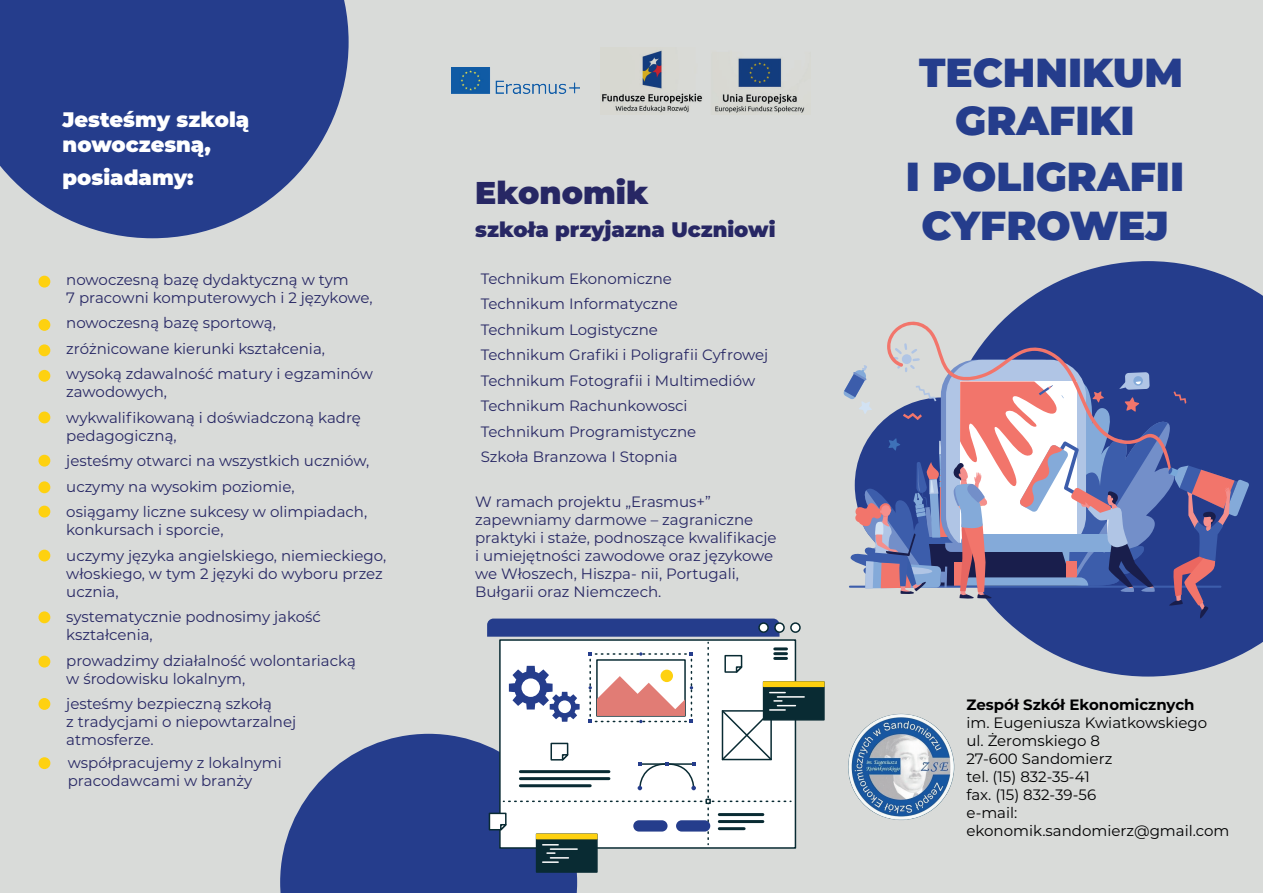
<style>
.page{position:relative;width:1263px;height:893px;background:#d9dbd9}
.page>*{position:absolute;margin:0;border:0;box-sizing:border-box;transform-origin:0 0}
.t1{font:900 40.5px/48.6px "Montserrat";color:#253d8c;text-align:center}
.t2{font:900 31.5px "Montserrat";color:#272764}
.t3{font:900 21px/25.2px "Montserrat";color:#fff}
.t4{font:900 21px "Montserrat";color:#272764}
.t5{font:15px/25.5px "Montserrat";color:#272764}
.t6{font:15px/18px "Montserrat";color:#000001}
.t7{font:700 15px "Montserrat";color:#000001}
</style>
<div class="page">
<img style="left:452px;top:68px;width:127px;height:25px">
<img style="left:601px;top:50px;width:204px;height:63px">
<div style="left:38px;top:276px;width:12px;height:12px;background:#fed110;border-radius:50%"></div>
<div style="left:38px;top:319px;width:12px;height:12px;background:#fed110;border-radius:50%"></div>
<div style="left:38px;top:344px;width:12px;height:12px;background:#fed110;border-radius:50%"></div>
<div style="left:38px;top:370px;width:12px;height:12px;background:#fed110;border-radius:50%"></div>
<div style="left:38px;top:412px;width:12px;height:11px;background:#fed110;border-radius:50%"></div>
<div style="left:38px;top:455px;width:12px;height:12px;background:#fed110;border-radius:50%"></div>
<div style="left:38px;top:481px;width:12px;height:12px;background:#fed110;border-radius:50%"></div>
<div style="left:38px;top:506px;width:12px;height:11px;background:#fed110;border-radius:50%"></div>
<div style="left:38px;top:550px;width:12px;height:11px;background:#fed110;border-radius:50%"></div>
<div style="left:38px;top:611px;width:12px;height:12px;background:#fed110;border-radius:50%"></div>
<div style="left:38px;top:656px;width:12px;height:11px;background:#fed110;border-radius:50%"></div>
<div style="left:38px;top:698px;width:12px;height:12px;background:#fed110;border-radius:50%"></div>
<img style="left:848px;top:713px;width:107px;height:107px">
<svg style="left:1004px;top:261px;width:259px;height:416px;fill:#253d8c"></svg>
<svg style="left:0;top:0;width:349px;height:238px;background:#3e5396"></svg>
<svg style="left:280px;top:734px;width:297px;height:159px;background:#405497"></svg>
<div style="left:791px;top:623px;width:9px;height:9px;background:#fff;border-radius:50%"></div>
<div style="left:790px;top:622px;width:11px;height:11px;border:2px solid #092b33;border-radius:50%"></div>
<div style="left:536px;top:833px;width:62px;height:40px;background:#092b33;border:2px solid #092b33"></div>
<hr style="left:550px;top:848px;width:27px;height:2px;background:#fff">
<svg style="left:543px;top:852px;width:25px;height:11px"></svg>
<div style="left:763px;top:681px;width:62px;height:40px;background:#092b33;border:2px solid #092b33"></div>
<hr style="left:777px;top:696px;width:27px;height:2px;background:#fff">
<div style="left:763px;top:681px;width:61px;height:6px;background:#fed110"></div>
<svg style="left:487px;top:619px;width:308px;height:226px;background:#d1d2db"></svg>
<div style="left:660px;top:670px;width:13px;height:12px;background:#fed110;border-radius:50%"></div>
<svg style="left:843px;top:318px;width:406px;height:301px;background:#7a7eaa"></svg>
<div style="left:39px;top:757px;width:11px;height:12px;background:#fed110;border-radius:50%"></div>
<h3 class="t3" style="left:63px;top:105px;width:188px">Jesteśmy szkolą nowoczesną,</h3>
<h3 class="t3" style="left:63px;top:163px;width:133px">posiadamy:</h3>
<p class="t5" style="left:66px;top:270px;width:308px;line-height:18px">nowoczesną bazę dydaktyczną w tym<br>7 pracowni komputerowych i 2 językowe,</p>
<p class="t5" style="left:66px;top:310px;width:308px">nowoczesną bazę sportową, zróżnicowane kierunki kształcenia, wysoką zdawalność matury i egzaminów</p>
<p class="t5" style="left:66px;top:379px;width:296px">zawodowych,<br>wykwalifikowaną i doświadczoną kadrę</p>
<p class="t5" style="left:66px;top:422px;width:305px">pedagogiczną,<br>jesteśmy otwarci na wszystkich uczniów, uczymy na wysokim poziomie, osiągamy liczne sukcesy w olimpiadach,</p>
<p class="t5" style="left:66px;top:517px;width:321px">konkursach i sporcie,<br>uczymy języka angielskiego, niemieckiego,</p>
<p class="t5" style="left:66px;top:564px;width:318px;line-height:18px">włoskiego, w tym 2 języki do wyboru przez ucznia,</p>
<p class="t5" style="left:66px;top:607px;width:256px;line-height:18px">systematycznie podnosimy jakość kształcenia,</p>
<p class="t5" style="left:66px;top:651px;width:291px;line-height:18px">prowadzimy działalność wolontariacką w środowisku lokalnym,</p>
<p class="t5" style="left:66px;top:694px;width:232px;line-height:18px">jesteśmy bezpieczną szkołą<br>z tradycjami o niepowtarzalnej atmosferze.</p>
<p class="t5" style="left:68px;top:753px;width:216px;line-height:18px">współpracujemy z lokalnymi pracodawcami w branży</p>
<h2 class="t2" style="left:475px;top:169px;width:175px">Ekonomik</h2>
<h3 class="t4" style="left:475px;top:214px;width:302px">szkoła przyjazna Uczniowi</h3>
<p class="t5" style="left:481px;top:265px;width:289px">Technikum Ekonomiczne<br>Technikum Informatyczne<br>Technikum Logistyczne<br>Technikum Grafiki i Poligrafii Cyfrowej<br>Technikum Fotografii i Multimediów<br>Technikum Rachunkowosci<br>Technikum Programistyczne<br>Szkoła Branzowa I Stopnia</p>
<p class="t5" style="left:475px;top:492px;width:303px;line-height:18px">W ramach projektu „Erasmus+” zapewniamy darmowe – zagraniczne praktyki i staże, podnoszące kwalifikacje i umiejętności zawodowe oraz językowe we Włoszech, Hiszpa- nii, Portugali, Bułgarii oraz Niemczech.</p>
<h1 class="t1" style="left:919px;top:45px;width:266px">TECHNIKUM<br>GRAFIKI</h1>
<h1 class="t1" style="left:906px;top:150px;width:280px">I POLIGRAFII<br>CYFROWEJ</h1>
<p class="t7" style="left:966px;top:694px;width:230px">Zespół Szkół Ekonomicznych</p>
<p class="t6" style="left:966px;top:713px;width:264px">im. Eugeniusza Kwiatkowskiego<br>ul. Żeromskiego 8<br>27-600 Sandomierz<br>tel. (15) 832-35-41<br>fax. (15) 832-39-56<br>e-mail: ekonomik.sandomierz@gmail.com</p>
</div>
